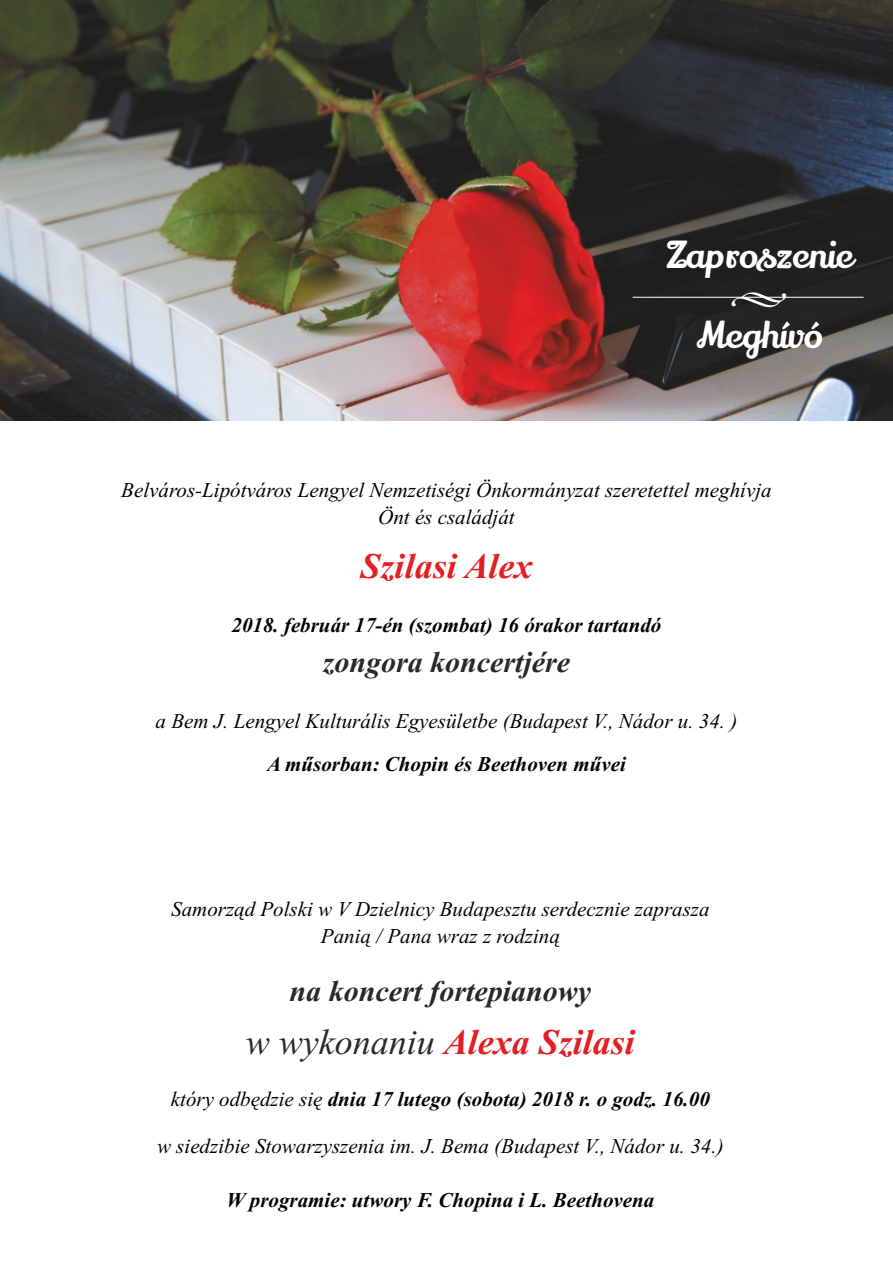
<style>
.page{position:relative;width:893px;height:1263px;background:#fff}
.page>*{position:absolute;margin:0;border:0;box-sizing:border-box;transform-origin:0 0}
.t1{font:italic 700 36px "Times New Roman";color:#e31f24}
.t2{font:36px "Lily Script One";color:#fff}
.t3{font:italic 700 30px "Times New Roman";color:#292929}
.t4{font:italic 21px/27px "Times New Roman";color:#000;text-align:center}
.t5{font:italic 700 21px "Times New Roman";color:#000}
.s1{font-weight:400;color:#292929}
.s2{font-weight:400}
</style>
<div class="page">
<img style="left:0;top:0;width:893px;height:421px">
<hr style="left:633px;top:297px;width:231px;height:1px;background:#fff">
<svg style="left:732px;top:292px;width:54px;height:15px"></svg>
<h1 class="t2" style="left:666px;top:232px;width:188px">Zaproszenie</h1>
<h1 class="t2" style="left:696px;top:311px;width:128px">Meghívó</h1>
<p class="t4" style="left:121px;top:478px;width:652px">Belváros-Lipótváros Lengyel Nemzetiségi Önkormányzat szeretettel meghívja<br>Önt és családját</p>
<h1 class="t1" style="left:361px;top:554px;width:173px">Szilasi Alex</h1>
<p class="t5" style="left:231px;top:618px;width:431px">2018. február 17-én (szombat) 16 órakor tartandó</p>
<h2 class="t3" style="left:323px;top:651px;width:249px">zongora koncertjére</h2>
<p class="t4" style="left:156px;top:709px;width:583px">a Bem J. Lengyel Kulturális Egyesületbe (Budapest V., Nádor u. 34. )</p>
<p class="t5" style="left:267px;top:757px;width:360px">A műsorban: Chopin és Beethoven művei</p>
<p class="t4" style="left:171px;top:897px;width:540px">Samorząd Polski w V Dzielnicy Budapesztu serdecznie zaprasza<br>Panią / Pana wraz z rodziną</p>
<h2 class="t3" style="left:290px;top:980px;width:303px">na koncert fortepianowy</h2>
<h1 class="t1" style="left:246px;top:1029px;width:391px"><span class="s1">w wykonaniu</span> Alexa Szilasi</h1>
<p class="t5" style="left:171px;top:1091px;width:540px"><span class="s2">który odbędzie się</span> dnia 17 lutego (sobota) 2018 r. o godz. 16.00</p>
<p class="t4" style="left:157px;top:1135px;width:568px">w siedzibie Stowarzyszenia im. J. Bema (Budapest V., Nádor u. 34.)</p>
<p class="t5" style="left:226px;top:1193px;width:430px">W programie: utwory F. Chopina i L. Beethovena</p>
</div>
